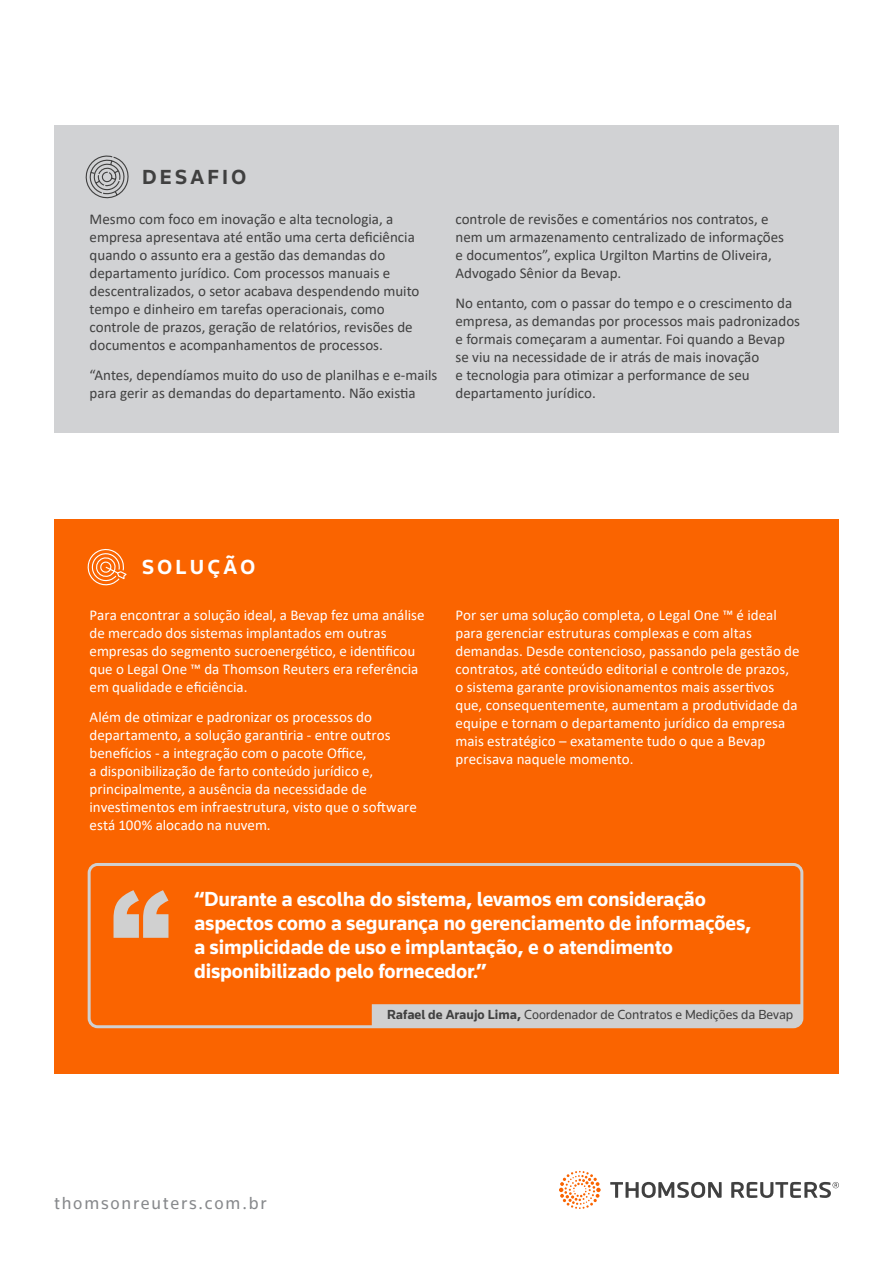
<style>
.page{position:relative;width:893px;height:1263px;background:#fff}
.page>*{position:absolute;margin:0;border:0;box-sizing:border-box;transform-origin:0 0}
.t1{font:700 21px/24px "Knowledge 2017";letter-spacing:-.01em;color:#fff}
.t2{font:700 21px "Knowledge 2017";letter-spacing:.16em;color:#404040}
.t3{font:700 21px "Knowledge 2017";letter-spacing:.16em;color:#fff}
.t4{font:18px "Knowledge 2017";letter-spacing:.1em;color:#87898c}
.Paragraph_Style_1{font:15px/18px "Calibri";color:#fff}
.Paragraph_Style_1-2{font:15px/18px "Calibri";color:#404040}
.t5{font:13.5px "Knowledge 2017";color:#404040}
.s1{font-weight:700}
</style>
<div class="page">
<svg style="left:610px;top:1182px;width:229px;height:16px"></svg>
<svg style="left:559px;top:1171px;width:42px;height:38px"></svg>
<div style="left:54px;top:519px;width:785px;height:554px;background:#fa6400"></div>
<div style="left:54px;top:125px;width:785px;height:308px;background:#d1d2d4"></div>
<svg style="left:85px;top:155px;width:44px;height:44px"></svg>
<svg style="left:87px;top:549px;width:40px;height:37px"></svg>
<div style="left:88px;top:863px;width:715px;height:165px;border:3px solid #d0d0d0;border-radius:9px"></div>
<div style="left:372px;top:1004px;width:431px;height:22px;background:#d0d0d0"></div>
<svg style="left:114px;top:890px;width:54px;height:48px"></svg>
<p class="t2" style="left:142px;top:164px;width:106px">DESAFIO</p>
<p class="Paragraph_Style_1-2" style="left:90px;top:210px;width:331px">Mesmo com foco em inovação e alta tecnologia, a empresa apresentava até então uma certa deficiência quando o assunto era a gestão das demandas do departamento jurídico. Com processos manuais e descentralizados, o setor acabava despendendo muito tempo e dinheiro em tarefas operacionais, como controle de prazos, geração de relatórios, revisões de documentos e acompanhamentos de processos.</p>
<p class="Paragraph_Style_1-2" style="left:90px;top:366px;width:349px">“Antes, dependíamos muito do uso de planilhas e e-mails para gerir as demandas do departamento. Não existia</p>
<p class="Paragraph_Style_1-2" style="left:455px;top:210px;width:330px">controle de revisões e comentários nos contratos, e nem um armazenamento centralizado de informações e documentos”, explica Urgilton Martins de Oliveira, Advogado Sênior da Bevap.</p>
<p class="Paragraph_Style_1-2" style="left:455px;top:294px;width:346px">No entanto, com o passar do tempo e o crescimento da empresa, as demandas por processos mais padronizados e formais começaram a aumentar. Foi quando a Bevap se viu na necessidade de ir atrás de mais inovação<br>e tecnologia para otimizar a performance de seu departamento jurídico.</p>
<p class="t3" style="left:142px;top:554px;width:114px">SOLUÇÃO</p>
<p class="Paragraph_Style_1" style="left:90px;top:605px;width:336px">Para encontrar a solução ideal, a Bevap fez uma análise de mercado dos sistemas implantados em outras empresas do segmento sucroenergético, e identificou que o Legal One ™ da Thomson Reuters era referência em qualidade e eficiência.</p>
<p class="Paragraph_Style_1" style="left:90px;top:707px;width:329px">Além de otimizar e padronizar os processos do departamento, a solução garantiria - entre outros benefícios - a integração com o pacote Office,<br>a disponibilização de farto conteúdo jurídico e, principalmente, a ausência da necessidade de investimentos em infraestrutura, visto que o software está 100% alocado na nuvem.</p>
<p class="Paragraph_Style_1" style="left:455px;top:605px;width:346px">Por ser uma solução completa, o Legal One ™ é ideal para gerenciar estruturas complexas e com altas demandas. Desde contencioso, passando pela gestão de contratos, até conteúdo editorial e controle de prazos, o sistema garante provisionamentos mais assertivos que, consequentemente, aumentam a produtividade da equipe e tornam o departamento jurídico da empresa mais estratégico – exatamente tudo o que a Bevap precisava naquele momento.</p>
<p class="t1" style="left:194px;top:887px;width:559px">“Durante a escolha do sistema, levamos em consideração aspectos como a segurança no gerenciamento de informações, a simplicidade de uso e implantação, e o atendimento disponibilizado pelo fornecedor.”</p>
<p class="t4" style="left:54px;top:1192px;width:214px">thomsonreuters.com.br</p>
<p class="t5" style="left:387px;top:1006px;width:408px"><span class="s1">Rafael de Araujo Lima,</span> Coordenador de Contratos e Medições da Bevap</p>
</div>
